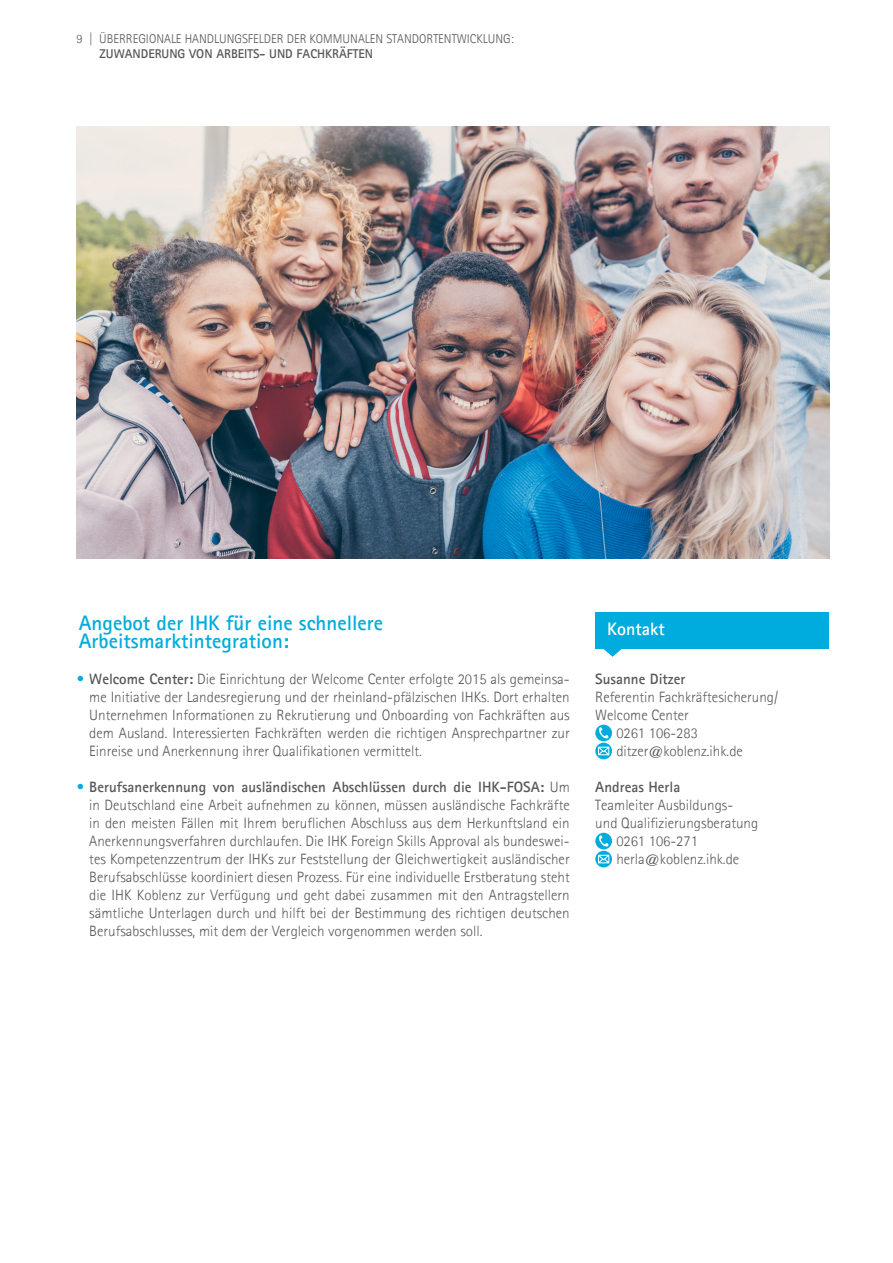
<style>
.page{position:relative;width:893px;height:1263px;background:#fff}
.page>*{position:absolute;margin:0;border:0;box-sizing:border-box;transform-origin:0 0}
.t1{font:700 21px/18px "Agfa Rotis Sans Serif";color:#00acdd}
.t2{font:700 18px "Agfa Rotis Sans Serif";color:#fff}
.t3{font:300 15px/18px "Agfa Rotis Sans Serif";color:#57585a;text-align:justify}
.t4{font:700 15px "Agfa Rotis Sans Serif";color:#57585a}
.t5{font:300 12.75px "Agfa Rotis Sans Serif";color:#57585a}
.t6{font:700 12.75px "Agfa Rotis Sans Serif";color:#57585a}
.s1{font-weight:700;color:#00acdd}
.s2{font-weight:700}
</style>
<div class="page">
<div style="left:595px;top:612px;width:234px;height:36px;background:#00acdd"></div>
<svg style="left:598px;top:648px;width:29px;height:9px"></svg>
<svg style="left:595px;top:743px;width:17px;height:16px"></svg>
<svg style="left:598px;top:747px;width:11px;height:8px"></svg>
<svg style="left:595px;top:725px;width:17px;height:16px"></svg>
<svg style="left:599px;top:727px;width:10px;height:11px"></svg>
<svg style="left:595px;top:851px;width:17px;height:16px"></svg>
<svg style="left:598px;top:855px;width:11px;height:8px"></svg>
<svg style="left:595px;top:833px;width:17px;height:16px"></svg>
<svg style="left:599px;top:835px;width:10px;height:11px"></svg>
<img style="left:77px;top:126px;width:752px;height:432px">
<p class="t5" style="left:77px;top:31px;width:439px">9 | ÜBERREGIONALE HANDLUNGSFELDER DER KOMMUNALEN STANDORTENTWICKLUNG:</p>
<p class="t6" style="left:99px;top:46px;width:275px">ZUWANDERUNG VON ARBEITS- UND FACHKRÄFTEN</p>
<h1 class="t1" style="left:79px;top:614px;width:306px">Angebot der IHK für eine schnellere<br>Arbeitsmarktintegration:</h1>
<p class="t3" style="left:89px;top:670px;width:482px;text-indent:-13px"><span class="s1">•</span> <span class="s2">Welcome Center:</span> Die Einrichtung der Welcome Center erfolgte 2015 als gemeinsa&shy;me Initiative der Landesregierung und der rheinland-pfälzischen IHKs. Dort erhalten Unternehmen Informationen zu Rekrutierung und Onboarding von Fachkräften aus dem Ausland. Interessierten Fachkräften werden die richtigen Ansprechpartner zur Einreise und Anerkennung ihrer Qualifikationen vermittelt.</p>
<p class="t3" style="left:89px;top:778px;width:482px;text-indent:-13px"><span class="s1">•</span> <span class="s2">Berufsanerkennung von ausländischen Abschlüssen durch die IHK-FOSA:</span> Um in Deutschland eine Arbeit aufnehmen zu können, müssen ausländische Fachkräfte in den meisten Fällen mit Ihrem beruflichen Abschluss aus dem Herkunftsland ein Anerkennungsverfahren durchlaufen. Die IHK Foreign Skills Approval als bundeswei&shy;tes Kompetenzzentrum der IHKs zur Feststellung der Gleichwertigkeit ausländischer Berufsabschlüsse koordiniert diesen Prozess. Für eine individuelle Erstberatung steht die IHK Koblenz zur Verfügung und geht dabei zusammen mit den Antragstellern sämtliche Unterlagen durch und hilft bei der Bestimmung des richtigen deutschen Berufsabschlusses, mit dem der Vergleich vorgenommen werden soll.</p>
<p class="t2" style="left:607px;top:617px;width:59px">Kontakt</p>
<p class="t4" style="left:595px;top:669px;width:91px">Susanne Ditzer</p>
<p class="t3" style="left:595px;top:688px;width:185px">Referentin Fachkräftesicherung/</p>
<p class="t3" style="left:595px;top:706px;width:95px">Welcome Center</p>
<p class="t3" style="left:616px;top:724px;width:83px">0261 106-283</p>
<p class="t3" style="left:616px;top:742px;width:128px">ditzer@koblenz.ihk.de</p>
<p class="t4" style="left:595px;top:777px;width:86px">Andreas Herla</p>
<p class="t3" style="left:595px;top:796px;width:140px">Teamleiter Ausbildungs-</p>
<p class="t3" style="left:595px;top:814px;width:165px">und Qualifizierungsberatung</p>
<p class="t3" style="left:616px;top:832px;width:83px">0261 106-271</p>
<p class="t3" style="left:616px;top:850px;width:125px">herla@koblenz.ihk.de</p>
</div>
